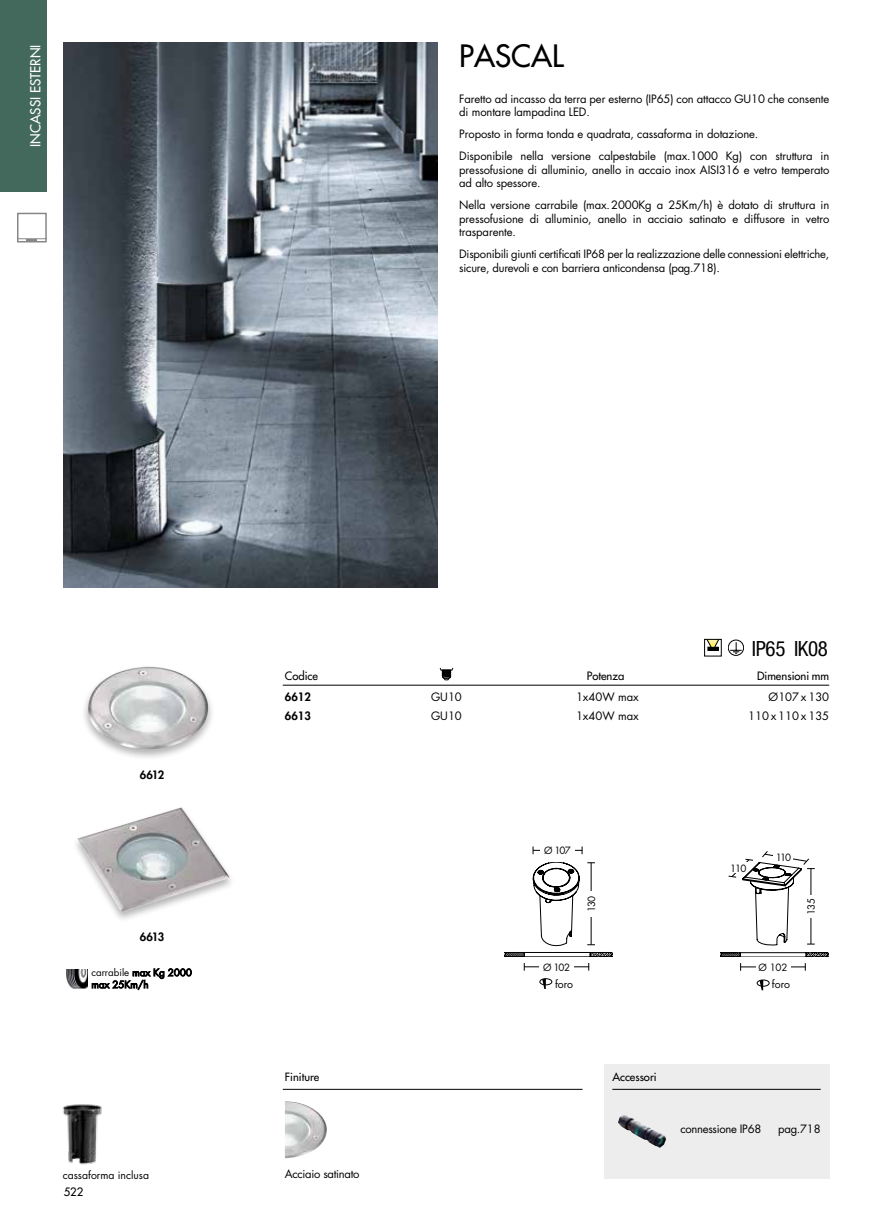
<style>
.page{position:relative;width:893px;height:1221px;background:#fff}
.page>*{position:absolute;margin:0;border:0;box-sizing:border-box;transform-origin:0 0}
.t1{font:500 30px "Futura Std";color:#000}
.t2{font:condensed 21px "Helvetica Neue LT Std";letter-spacing:-.015em;color:#000}
.t3{font:500 13.5px "Futura Std";color:#fff}
.t4{font:11.25px/13.5px "Futura Std";letter-spacing:-.01em;color:#000}
.t5{font:500 11.25px "Futura Std";color:#000}
.t6{font:800 11.25px "Futura Std";color:#000}
.t7{font:500 11.1px "Futura Std";color:#000}
.t8{font:10.5px "Futura Std";color:#000}
.t9{font:9.75px/12px "Futura Std";color:#000}
.s1{font-size:11.1px}
</style>
<div class="page">
<svg style="left:20px;top:238px;width:24px;height:1px"></svg>
<div style="left:17px;top:213px;width:30px;height:29px;border:2px solid #878787"></div>
<div style="left:0;top:0;width:47px;height:191px;background:#43695c"></div>
<hr style="left:524px;top:966px;width:65px;height:1px;background:#000">
<hr style="left:533px;top:850px;width:49px;height:1px;background:#000">
<div style="left:541px;top:846px;width:34px;height:8px;background:#fff"></div>
<div style="left:540px;top:962px;width:34px;height:9px;background:#fff"></div>
<svg style="left:504px;top:862px;width:109px;height:94px"></svg>
<div style="left:587px;top:890px;width:8px;height:26px;background:#fff"></div>
<svg style="left:542px;top:980px;width:4px;height:8px"></svg>
<div style="left:539px;top:978px;width:13px;height:7px;border:1px solid #000;border-radius:50%"></div>
<img style="left:66px;top:969px;width:22px;height:20px">
<hr style="left:740px;top:966px;width:65px;height:1px;background:#000">
<div style="left:756px;top:962px;width:34px;height:9px;background:#fff"></div>
<svg style="left:720px;top:851px;width:109px;height:105px"></svg>
<div style="left:774px;top:852px;width:19px;height:9px;background:#fff"></div>
<svg style="left:760px;top:981px;width:3px;height:9px"></svg>
<div style="left:757px;top:979px;width:12px;height:7px;border:1px solid #000;border-radius:50%"></div>
<img style="left:64px;top:43px;width:374px;height:544px">
<svg style="left:440px;top:668px;width:13px;height:12px"></svg>
<div style="left:699px;top:630px;width:20px;height:22px;background:#000;opacity:.2"></div>
<div style="left:707px;top:630px;width:20px;height:22px;background:#000;opacity:.2"></div>
<svg style="left:706px;top:638px;width:13px;height:12px"></svg>
<svg style="left:728px;top:639px;width:16px;height:16px"></svg>
<hr style="left:283px;top:685px;width:546px;height:1px;background:#000">
<div style="left:604px;top:1063px;width:225px;height:115px;background:#ededed"></div>
<hr style="left:612px;top:1088px;width:209px;height:1px;background:#000">
<img style="left:618px;top:1115px;width:48px;height:32px">
<img style="left:62px;top:1104px;width:40px;height:61px">
<hr style="left:283px;top:1088px;width:300px;height:1px;background:#000">
<img style="left:285px;top:1101px;width:42px;height:57px">
<div style="left:81px;top:663px;width:134px;height:98px;background:#000;opacity:.3"></div>
<img style="left:88px;top:666px;width:120px;height:83px">
<img style="left:77px;top:807px;width:153px;height:105px">
<p class="t3" style="left:27px;top:147px;width:104px;rotate:-90deg">INCASSI ESTERNI</p>
<h1 class="t1" style="left:459px;top:37px;width:106px">PASCAL</h1>
<p class="t4" style="left:459px;top:92px;width:372px">Faretto ad incasso da terra per esterno (IP65) con attacco GU10 che consente di montare lampadina LED.</p>
<p class="t4" style="left:459px;top:123px;width:372px;line-height:22px">Proposto in forma tonda e quadrata, cassaforma in dotazione.<br>Disponibile nella versione calpestabile (max.1000 Kg) con struttura in</p>
<p class="t4" style="left:459px;top:163px;width:372px">pressofusione di alluminio, anello in accaio inox AISI316 e vetro temperato ad alto spessore.</p>
<p class="t4" style="left:459px;top:199px;width:372px;text-align:justify">Nella versione carrabile (max.2000Kg a 25Km/h) è dotato di struttura in pressofusione di alluminio, anello in acciaio satinato e diffusore in vetro trasparente.</p>
<p class="t4" style="left:459px;top:248px;width:372px">Disponibili giunti certificati IP68 per la realizzazione delle connessioni elettriche, sicure, durevoli e con barriera anticondensa (pag.718).</p>
<p class="t6" style="left:140px;top:768px;width:26px">6612</p>
<p class="t6" style="left:140px;top:929px;width:26px">6613</p>
<p class="t9" style="left:91px;top:966px;width:102px">carrabile max Kg 2000 max 25Km/h</p>
<p class="t8" style="left:63px;top:1167px;width:88px">cassaforma inclusa</p>
<p class="t5" style="left:64px;top:1184px;width:21px">522</p>
<h2 class="t2" style="left:752px;top:636px;width:78px">IP65 IK08</h2>
<p class="t5" style="left:285px;top:669px;width:35px">Codice</p>
<p class="t5" style="left:587px;top:669px;width:39px">Potenza</p>
<p class="t5" style="left:757px;top:669px;width:74px">Dimensioni mm</p>
<p class="t6" style="left:285px;top:689px;width:28px">6612</p>
<p class="t4" style="left:431px;top:689px;width:32px">GU10</p>
<p class="t4" style="left:576px;top:689px;width:64px">1x40W max</p>
<p class="t4" style="left:769px;top:689px;width:62px">Ø107 x 130</p>
<p class="t6" style="left:285px;top:708px;width:28px">6613</p>
<p class="t4" style="left:431px;top:709px;width:32px">GU10</p>
<p class="t4" style="left:576px;top:709px;width:64px">1x40W max</p>
<p class="t4" style="left:748px;top:709px;width:82px">110 x 110 x 135</p>
<p class="t7" style="left:285px;top:1070px;width:36px">Finiture</p>
<p class="t4" style="left:285px;top:1167px;width:76px">Acciaio satinato</p>
<p class="t9" style="left:544px;top:844px;width:28px">Ø 107</p>
<p class="t9" style="left:586px;top:911px;width:18px;rotate:-90deg">130</p>
<p class="t9" style="left:543px;top:961px;width:29px">Ø 102</p>
<p class="t8" style="left:555px;top:977px;width:20px">foro</p>
<p class="t9" style="left:730px;top:862px;width:18px">110</p>
<p class="t9" style="left:776px;top:851px;width:17px">110</p>
<p class="t9" style="left:805px;top:914px;width:19px;rotate:-90deg">135</p>
<p class="t9" style="left:758px;top:961px;width:30px">Ø 102</p>
<p class="t8" style="left:772px;top:977px;width:20px">foro</p>
<p class="t7" style="left:612px;top:1070px;width:46px">Accessori</p>
<p class="t4" style="left:680px;top:1121px;width:82px">connessione IP68</p>
<p class="t4" style="left:778px;top:1121px;width:44px">pag.<span class="s1">718</span></p>
</div>
